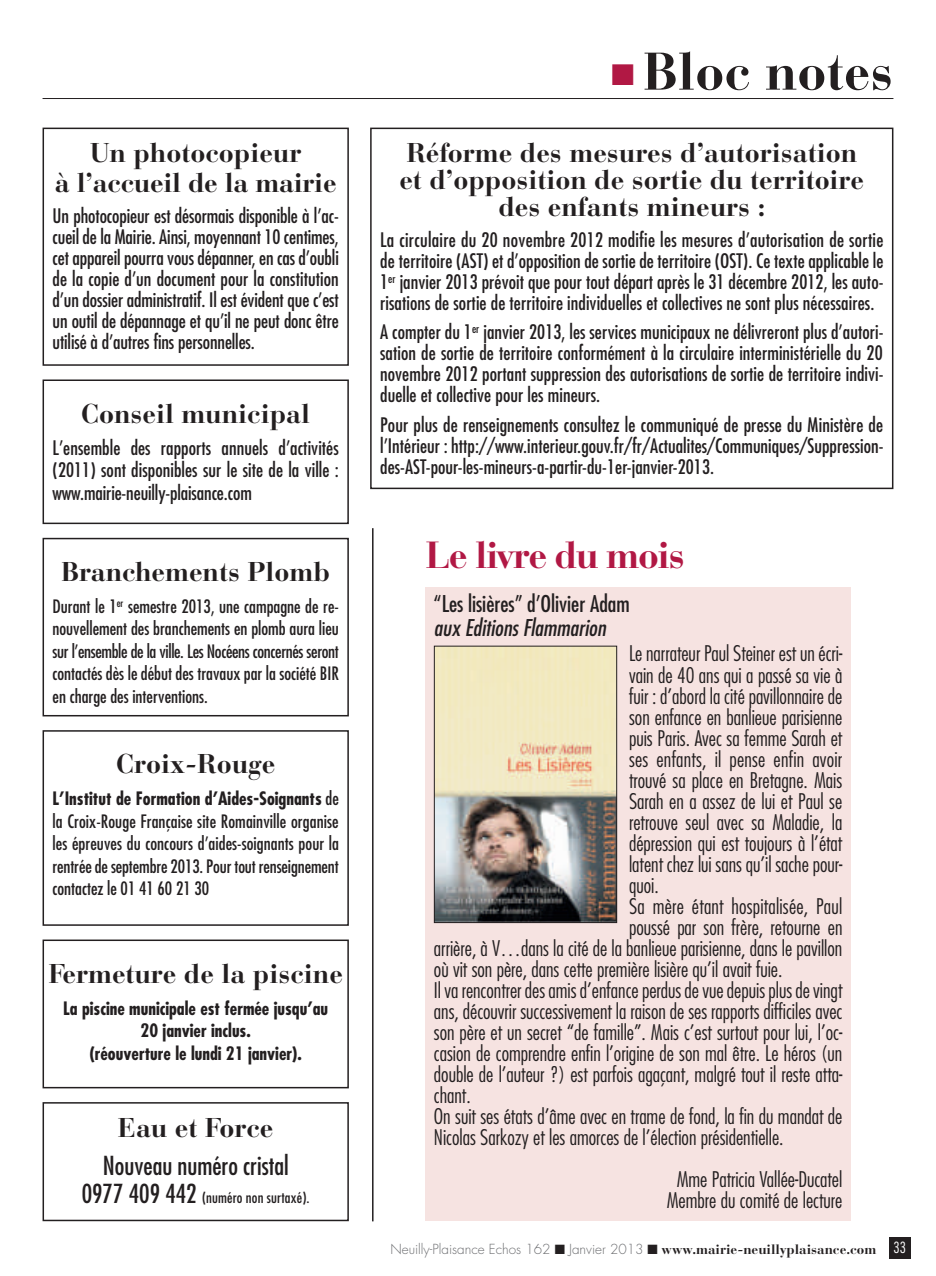
<style>
.page{position:relative;width:936px;height:1276px;background:#fff}
.page>*{position:absolute;margin:0;border:0;box-sizing:border-box;transform-origin:0 0}
.t1{font:52.5px "Bauer Bodoni Bold Os F";color:#231f20}
.t2{font:37.5px "Bauer Bodoni Bold Os F";letter-spacing:-.04em;color:#b11844}
.t3{font:27px/27px "Bauer Bodoni Bold Os F";color:#231f20;text-align:center}
.t4{font:condensed 25.5px "Futura";color:#231f20}
.t5{font:condensed 22.5px "Futura";color:#231f20}
.t6{font:italic condensed 22.5px "Futura";color:#231f20}
.t7{font:300 condensed 21px/21px "Futura";color:#231f20;text-align:center}
.t8{font:condensed 19.5px/21px "Futura";letter-spacing:.005em;color:#231f20;text-align:justify}
.t9{font:condensed 18px/22.5px "Futura";color:#231f20;text-align:justify}
.t10{font:700 condensed 18px/22.5px "Futura";color:#231f20;text-align:center}
.t11{font:condensed 15px "Futura";letter-spacing:.01em;color:#231f20}
.t12{font:300 13.5px "Futura";color:#6c6d70}
.s1{font-weight:700}
.s2{font-size:25.5px}
.s3{color:#b11844}
.s4{color:#231f20}
.s5{font-family:"Bauer Bodoni Bold Os F";font-weight:400;color:#231f20}
.s6{font-stretch:condensed;font-size:15px;color:#fff}
</style>
<div class="page">
<div style="left:889px;top:1237px;width:21px;height:22px;background:#231f20"></div>
<hr style="left:43px;top:98px;width:850px;height:1px;background:#231f20">
<div style="left:43px;top:128px;width:306px;height:238px;border:2px solid #231f20"></div>
<div style="left:370px;top:128px;width:523px;height:361px;border:2px solid #231f20"></div>
<div style="left:43px;top:379px;width:306px;height:145px;border:2px solid #231f20"></div>
<div style="left:43px;top:538px;width:306px;height:178px;border:2px solid #231f20"></div>
<div style="left:43px;top:730px;width:306px;height:196px;border:2px solid #231f20"></div>
<div style="left:43px;top:939px;width:306px;height:149px;border:2px solid #231f20"></div>
<div style="left:43px;top:1102px;width:306px;height:119px;border:2px solid #231f20"></div>
<div style="left:425px;top:587px;width:425px;height:633px;background:#f6e3e1"></div>
<img style="left:436px;top:648px;width:179px;height:273px">
<div style="left:434px;top:646px;width:183px;height:277px;border:1px solid #231f20"></div>
<hr style="left:372px;top:528px;width:1px;height:693px;background:#231f20">
<h3 class="t3" style="left:55px;top:141px;width:283px;line-height:30px">Un photocopieur<br>à l’accueil de la mairie</h3>
<p class="t8" style="left:53px;top:206px;width:288px">Un photocopieur est désormais disponible à l’ac&shy;cueil de la Mairie. Ainsi, moyennant 10 centimes, cet appareil pourra vous dépanner, en cas d’oubli de la copie d’un document pour la constitution d’un dossier administratif. Il est évident que c’est un outil de dépannage et qu’il ne peut donc être utilisé à d’autres fins personnelles.</p>
<h3 class="t3" style="left:81px;top:403px;width:230px">Conseil municipal</h3>
<p class="t8" style="left:53px;top:437px;width:288px;line-height:22.5px">L’ensemble des rapports annuels d’activités (2011) sont disponibles sur le site de la ville : www.mairie-neuilly-plaisance.com</p>
<h3 class="t3" style="left:61px;top:561px;width:270px">Branchements Plomb</h3>
<p class="t9" style="left:53px;top:596px;width:288px">Durant le 1<sup>er</sup> semestre 2013, une campagne de re&shy;nouvellement des branchements en plomb aura lieu sur l’ensemble de la ville. Les Nocéens concernés seront contactés dès le début des travaux par la société BIR en charge des interventions.</p>
<h3 class="t3" style="left:116px;top:754px;width:160px">Croix-Rouge</h3>
<p class="t9" style="left:53px;top:788px;width:288px"><span class="s1">L’Institut de Formation d’Aides-Soignants</span> de la Croix-Rouge Française site Romainville organise les épreuves du concours d’aides-soignants pour la rentrée de septembre 2013. Pour tout renseignement contactez le 01 41 60 21 30</p>
<h3 class="t3" style="left:48px;top:963px;width:296px">Fermeture de la piscine</h3>
<p class="t10" style="left:63px;top:998px;width:266px">La piscine municipale est fermée jusqu’au<br>20 janvier inclus.<br>(réouverture le lundi 21 janvier).</p>
<h3 class="t3" style="left:118px;top:1117px;width:157px">Eau et Force</h3>
<h3 class="t4" style="left:103px;top:1153px;width:187px">Nouveau numéro cristal</h3>
<p class="t11" style="left:82px;top:1190px;width:229px"><span class="s2">0977 409 442</span> (numéro non surtaxé).</p>
<h1 class="t1" style="left:611px;top:53px;width:283px"><span class="s3">■</span> Bloc notes</h1>
<h3 class="t3" style="left:399px;top:143px;width:466px">Réforme des mesures d’autorisation et d’opposition de sortie du territoire des enfants mineurs :</h3>
<p class="t8" style="left:380px;top:230px;width:505px">La circulaire du 20 novembre 2012 modifie les mesures d’autorisation de sortie de territoire (AST) et d’opposition de sortie de territoire (OST). Ce texte applicable le 1<sup>er</sup> janvier 2013 prévoit que pour tout départ après le 31 décembre 2012, les auto&shy;risations de sortie de territoire individuelles et collectives ne sont plus nécessaires.</p>
<p class="t8" style="left:380px;top:323px;width:505px">A compter du 1<sup>er</sup> janvier 2013, les services municipaux ne délivreront plus d’autori&shy;sation de sortie de territoire conformément à la circulaire interministérielle du 20 novembre 2012 portant suppression des autorisations de sortie de territoire indivi&shy;duelle et collective pour les mineurs.</p>
<p class="t8" style="left:380px;top:415px;width:505px">Pour plus de renseignements consultez le communiqué de presse du Ministère de l’Intérieur : http://www.interieur.gouv.fr/fr/Actualites/Communiques/Suppression&shy;des-AST-pour-les-mineurs-a-partir-du-1er-janvier-2013.</p>
<h2 class="t2" style="left:425px;top:541px;width:261px">Le livre du mois</h2>
<p class="t5" style="left:434px;top:594px;width:197px">“Les lisières” d’Olivier Adam</p>
<p class="t6" style="left:434px;top:617px;width:173px">aux Editions Flammarion</p>
<p class="t7" style="left:629px;top:644px;width:215px">Le narrateur Paul Steiner est un écri-</p>
<p class="t7" style="left:629px;top:665px;width:215px">vain de 40 ans qui a passé sa vie à</p>
<p class="t7" style="left:629px;top:686px;width:215px">fuir : d’abord la cité pavillonnaire de</p>
<p class="t7" style="left:629px;top:707px;width:215px">son enfance en banlieue parisienne</p>
<p class="t7" style="left:629px;top:728px;width:215px">puis Paris. Avec sa femme Sarah et</p>
<p class="t7" style="left:629px;top:749px;width:215px">ses enfants, il pense enfin avoir</p>
<p class="t7" style="left:629px;top:770px;width:215px">trouvé sa place en Bretagne. Mais</p>
<p class="t7" style="left:629px;top:791px;width:215px">Sarah en a assez de lui et Paul se</p>
<p class="t7" style="left:629px;top:812px;width:215px">retrouve seul avec sa Maladie, la</p>
<p class="t7" style="left:629px;top:833px;width:215px">dépression qui est toujours à l’état</p>
<p class="t7" style="left:629px;top:854px;width:215px">latent chez lui sans qu’il sache pour-</p>
<p class="t7" style="left:629px;top:875px;width:31px">quoi.</p>
<p class="t7" style="left:629px;top:896px;width:215px">Sa mère étant hospitalisée, Paul</p>
<p class="t7" style="left:629px;top:917px;width:215px">poussé par son frère, retourne en</p>
<p class="t7" style="left:434px;top:938px;width:410px">arrière, à V…dans la cité de la banlieue parisienne, dans le pavillon</p>
<p class="t7" style="left:434px;top:959px;width:350px">où vit son père, dans cette première lisière qu’il avait fuie.</p>
<p class="t7" style="left:434px;top:980px;width:410px">Il va rencontrer des amis d’enfance perdus de vue depuis plus de vingt</p>
<p class="t7" style="left:434px;top:1001px;width:410px">ans, découvrir successivement la raison de ses rapports difficiles avec</p>
<p class="t7" style="left:434px;top:1022px;width:410px">son père et un secret “de famille”. Mais c’est surtout pour lui, l’oc-</p>
<p class="t7" style="left:434px;top:1043px;width:410px">casion de comprendre enfin l’origine de son mal être. Le héros (un</p>
<p class="t7" style="left:434px;top:1064px;width:410px">double de l’auteur ?) est parfois agaçant, malgré tout il reste atta-</p>
<p class="t7" style="left:434px;top:1085px;width:38px">chant.</p>
<p class="t7" style="left:434px;top:1106px;width:410px">On suit ses états d’âme avec en trame de fond, la fin du mandat de</p>
<p class="t7" style="left:434px;top:1127px;width:351px">Nicolas Sarkozy et les amorces de l’élection présidentielle.</p>
<p class="t7" style="left:666px;top:1169px;width:177px">Mme Patricia Vallée-Ducatel<br>Membre du comité de lecture</p>
<p class="t12" style="left:390px;top:1243px;width:517px">Neuilly-Plaisance Echos 162 <span class="s4">■</span> Janvier 2013 <span class="s4">■</span> <span class="s5">www.mairie-neuillyplaisance.com</span> <span class="s6">33</span></p>
</div>
